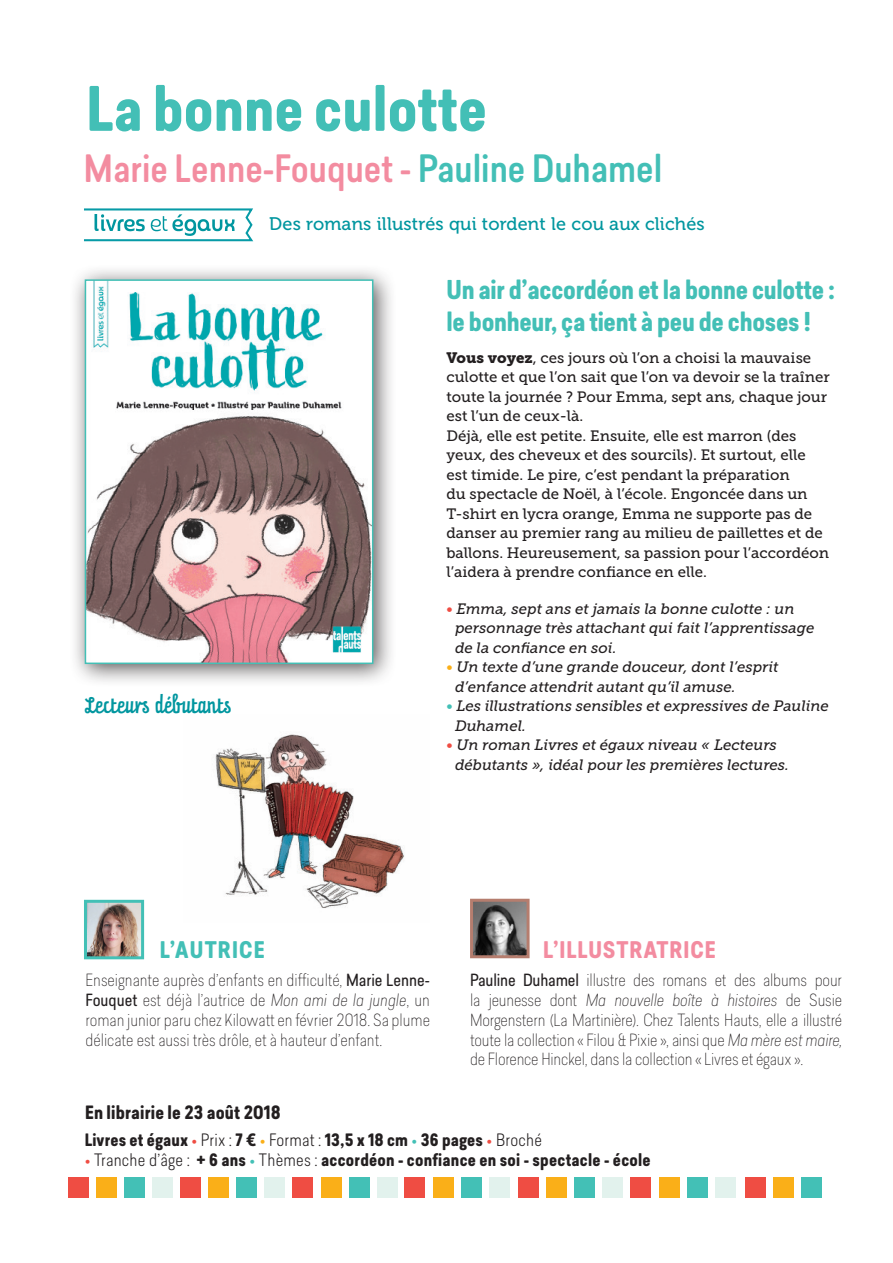
<style>
.page{position:relative;width:893px;height:1263px;background:#fff}
.page>*{position:absolute;margin:0;border:0;box-sizing:border-box;transform-origin:0 0}
.t1{font:700 60px "Predige Rounded";color:#43bfb6}
.t2{font:500 37.05px "Predige Rounded";color:#f38ca0}
.t3{font:700 25.5px/32px "Predige Rounded";letter-spacing:-.01em;color:#43bfb6}
.t4{font:700 22.5px "Predige Rounded";letter-spacing:.04em;color:#f38ca0}
.t5{font:700 22.5px "Predige Rounded";letter-spacing:.05em;color:#43bfb6}
.t6{font:19.5px "Prater Script One";letter-spacing:.01em;color:#00969f}
.t7{font:18.15px "Museo 500";letter-spacing:.01em;color:#00969f}
.t8{font:700 18px "Predige Rounded";letter-spacing:.01em;color:#231f20}
.t9{font:700 16.8px "Predige Rounded";letter-spacing:.015em;color:#231f20}
.t10{font:100 16.5px/19.8px "Predige Rounded";letter-spacing:-.01em;color:#231f20;text-align:justify}
.t11{font:15px/19.5px "Museo Slab 500";color:#231f20}
.t12{font:italic 15px "Museo Slab 500";color:#231f20}
.s1{color:#43bfb6}
.s2{font-family:"Museo Slab 900"}
.s3{color:#ef4d43}
.s4{color:#faaf18}
.s5{color:#43c0b6}
.s6{font-weight:400}
.s7{font-style:italic}
.s8{font-weight:300;color:#ef4d43}
.s9{font-weight:300}
.s10{font-weight:300;color:#faaf18}
.s11{font-weight:300;color:#43c0b6}
</style>
<div class="page">
<div style="left:68px;top:1178px;width:20px;height:20px;background:#ef4d43"></div>
<div style="left:96px;top:1178px;width:20px;height:20px;background:#faaf18"></div>
<div style="left:124px;top:1178px;width:20px;height:20px;background:#43c0b6"></div>
<div style="left:152px;top:1178px;width:21px;height:20px;background:#e2f2ed"></div>
<div style="left:181px;top:1178px;width:20px;height:20px;background:#ef4d43"></div>
<div style="left:209px;top:1178px;width:20px;height:20px;background:#faaf18"></div>
<div style="left:237px;top:1178px;width:20px;height:20px;background:#43c0b6"></div>
<div style="left:265px;top:1178px;width:20px;height:20px;background:#e2f2ed"></div>
<div style="left:293px;top:1178px;width:20px;height:20px;background:#ef4d43"></div>
<div style="left:321px;top:1178px;width:20px;height:20px;background:#faaf18"></div>
<div style="left:349px;top:1178px;width:20px;height:20px;background:#43c0b6"></div>
<div style="left:377px;top:1178px;width:20px;height:20px;background:#e2f2ed"></div>
<div style="left:405px;top:1178px;width:20px;height:20px;background:#ef4d43"></div>
<div style="left:433px;top:1178px;width:20px;height:20px;background:#faaf18"></div>
<div style="left:461px;top:1178px;width:20px;height:20px;background:#43c0b6"></div>
<div style="left:489px;top:1178px;width:20px;height:20px;background:#e2f2ed"></div>
<div style="left:518px;top:1178px;width:21px;height:20px;background:#ef4d43"></div>
<div style="left:547px;top:1178px;width:20px;height:20px;background:#faaf18"></div>
<div style="left:575px;top:1178px;width:20px;height:20px;background:#43c0b6"></div>
<div style="left:603px;top:1178px;width:20px;height:20px;background:#e2f2ed"></div>
<div style="left:631px;top:1178px;width:20px;height:20px;background:#ef4d43"></div>
<div style="left:659px;top:1178px;width:20px;height:20px;background:#faaf18"></div>
<div style="left:687px;top:1178px;width:20px;height:20px;background:#43c0b6"></div>
<div style="left:715px;top:1178px;width:20px;height:20px;background:#e2f2ed"></div>
<div style="left:746px;top:1178px;width:20px;height:20px;background:#ef4d43"></div>
<div style="left:774px;top:1178px;width:20px;height:20px;background:#faaf18"></div>
<div style="left:802px;top:1178px;width:20px;height:20px;background:#43c0b6"></div>
<div style="left:69px;top:263px;width:328px;height:424px;background:#231f20;opacity:.75"></div>
<img style="left:88px;top:282px;width:282px;height:379px">
<div style="left:85px;top:279px;width:288px;height:385px;border:2px solid #43c0b6"></div>
<svg style="left:84px;top:208px;width:170px;height:34px"></svg>
<img style="left:85px;top:214px;width:149px;height:21px">
<img style="left:215px;top:734px;width:189px;height:174px">
<img style="left:474px;top:903px;width:52px;height:51px">
<div style="left:470px;top:899px;width:60px;height:59px;border:3px solid #b57d6e"></div>
<img style="left:88px;top:904px;width:52px;height:51px">
<div style="left:84px;top:900px;width:60px;height:59px;border:3px solid #43c0b6"></div>
<p class="t1" style="left:86px;top:66px;width:402px">La bonne culotte</p>
<p class="t2" style="left:84px;top:142px;width:580px">Marie Lenne-Fouquet - <span class="s1">Pauline Duhamel</span></p>
<p class="t6" style="left:85px;top:692px;width:148px">Lecteurs débutants</p>
<p class="t7" style="left:269px;top:214px;width:437px">Des romans illustrés qui tordent le cou aux clichés</p>
<p class="t3" style="left:446px;top:274px;width:390px">Un air d’accordéon et la bonne culotte : le bonheur, ça tient à peu de choses !</p>
<p class="t11" style="left:446px;top:348px;width:385px"><span class="s2">Vous voyez</span>, ces jours où l’on a choisi la mauvaise culotte et que l’on sait que l’on va devoir se la traîner toute la journée ? Pour Emma, sept ans, chaque jour est l’un de ceux-là.<br>Déjà, elle est petite. Ensuite, elle est marron (des yeux, des cheveux et des sourcils). Et surtout, elle est timide. Le pire, c’est pendant la préparation<br>du spectacle de Noël, à l’école. Engoncée dans un T-shirt en lycra orange, Emma ne supporte pas de danser au premier rang au milieu de paillettes et de ballons. Heureusement, sa passion pour l’accordéon l’aidera à prendre confiance en elle.</p>
<p class="t12" style="left:446px;top:600px;width:349px"><span class="s3">•</span> Emma, sept ans et jamais la bonne culotte : un</p>
<p class="t12" style="left:455px;top:620px;width:361px">personnage très attachant qui fait l’apprentissage</p>
<p class="t12" style="left:455px;top:639px;width:163px">de la confiance en soi.</p>
<p class="t12" style="left:446px;top:659px;width:333px"><span class="s4">•</span> Un texte d’une grande douceur, dont l’esprit</p>
<p class="t12" style="left:455px;top:678px;width:282px">d’enfance attendrit autant qu’il amuse.</p>
<p class="t12" style="left:446px;top:698px;width:384px"><span class="s5">•</span> Les illustrations sensibles et expressives de Pauline</p>
<p class="t12" style="left:455px;top:717px;width:72px">Duhamel.</p>
<p class="t12" style="left:446px;top:737px;width:332px"><span class="s3">•</span> Un roman Livres et égaux niveau « Lecteurs</p>
<p class="t12" style="left:455px;top:756px;width:336px">débutants », idéal pour les premières lectures.</p>
<p class="t5" style="left:160px;top:933px;width:107px">L’AUTRICE</p>
<p class="t10" style="left:85px;top:970px;width:346px">Enseignante auprès d’enfants en difficulté, <span class="s6">Marie Lenne-Fouquet</span> est déjà l’autrice de <span class="s7">Mon ami de la jungle</span>, un roman junior paru chez Kilowatt en février 2018. Sa plume délicate est aussi très drôle, et à hauteur d’enfant.</p>
<p class="t8" style="left:85px;top:1099px;width:197px">En librairie le 23 août 2018</p>
<p class="t4" style="left:543px;top:934px;width:174px">L’ILLUSTRATRICE</p>
<p class="t10" style="left:470px;top:970px;width:374px"><span class="s6">Pauline Duhamel</span> illustre des romans et des albums pour la jeunesse dont <span class="s7">Ma nouvelle boîte à histoires</span> de Susie Morgenstern (La Martinière). Chez Talents Hauts, elle a illustré toute la collection « Filou &amp; Pixie », ainsi que <span class="s7">Ma mère est maire, </span>de Florence Hinckel, dans la collection « Livres et égaux ».</p>
<p class="t9" style="left:85px;top:1128px;width:459px">Livres et égaux <span class="s8">•</span> <span class="s9">Prix :</span> 7 € <span class="s10">•</span> <span class="s9">Format :</span> 13,5 x 18 cm <span class="s11">•</span> 36 pages <span class="s8">•</span> <span class="s9">Broché</span></p>
<p class="t9" style="left:85px;top:1147px;width:568px"><span class="s8">•</span> <span class="s9">Tranche d’âge :</span> + 6 ans <span class="s11">•</span> <span class="s9">Thèmes :</span> accordéon - confiance en soi - spectacle - école</p>
</div>
